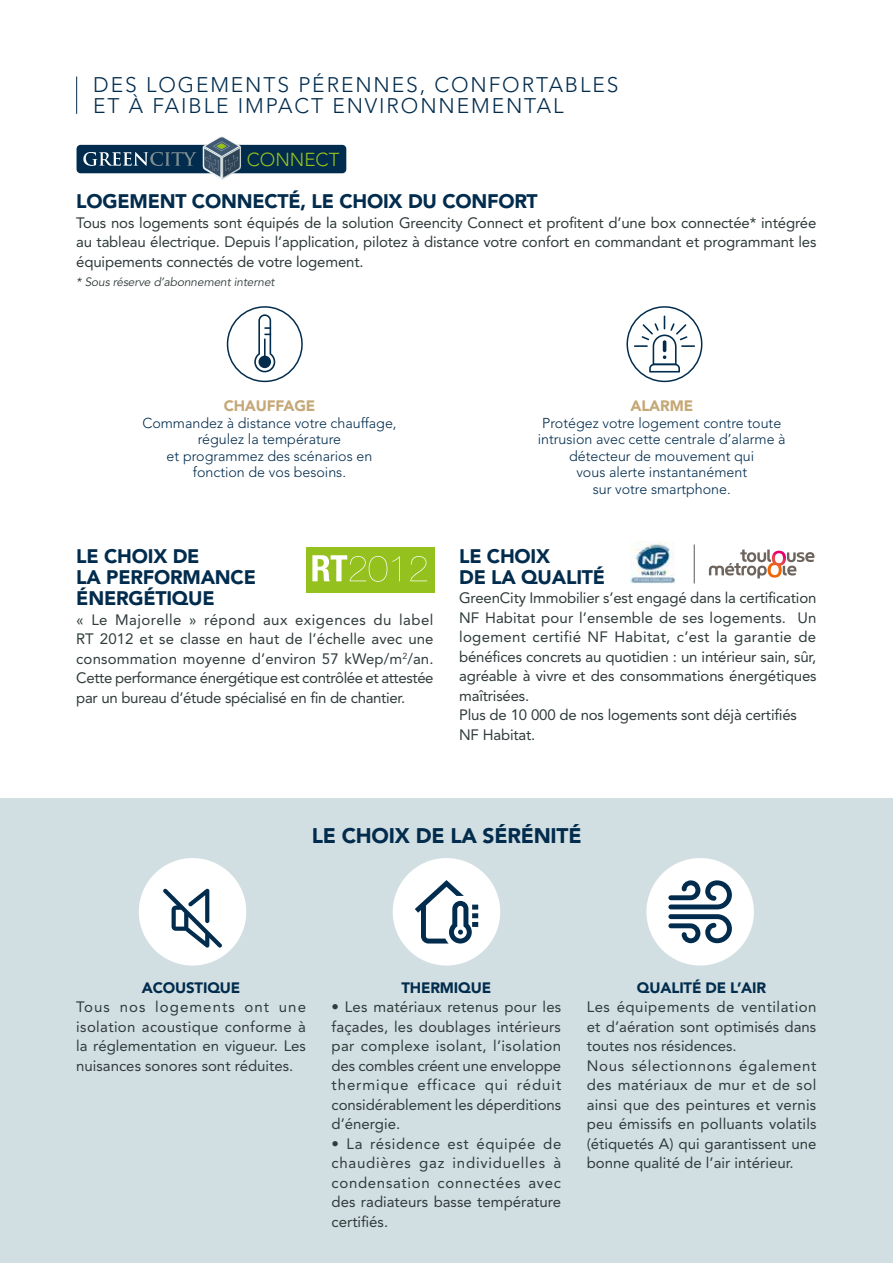
<style>
.page{position:relative;width:893px;height:1263px;background:#fff}
.page>*{position:absolute;margin:0;border:0;box-sizing:border-box;transform-origin:0 0}
.t1{font:300 21px/21px "Avenir LT Std";letter-spacing:.09em;color:#022c4d}
.t2{font:900 21px "Avenir LT Std";letter-spacing:-.01em;color:#022c4d}
.t3{font:900 19.5px/21.3px "Avenir LT Std";letter-spacing:-.01em;color:#022c4d}
.t4{font:300 18.6px "Avenir LT Std";color:#95c11f}
.t5{font:15px/19.5px "Avenir LT Std";color:#303b3b;text-align:justify}
.t6{font:900 15px "Avenir LT Std";letter-spacing:-.01em;color:#022c4d}
.t7{font:900 15px "Avenir LT Std";letter-spacing:-.01em;color:#c5a877}
.t8{font:300 14.25px/16.5px "Avenir LT Std";color:#022c4d;text-align:center}
.t9{font:italic 12px "Avenir LT Std";letter-spacing:-.01em;color:#303b3b}
</style>
<div class="page">
<div style="left:0;top:798px;width:893px;height:465px;background:#d2dfe2"></div>
<div style="left:139px;top:858px;width:107px;height:107px;background:#fff;border-radius:50%"></div>
<div style="left:393px;top:858px;width:107px;height:107px;background:#fff;border-radius:50%"></div>
<div style="left:646px;top:858px;width:108px;height:107px;background:#fff;border-radius:50%"></div>
<hr style="left:76px;top:77px;width:1px;height:37px;background:#022c4d">
<svg style="left:163px;top:888px;width:59px;height:59px"></svg>
<svg style="left:415px;top:880px;width:63px;height:63px"></svg>
<svg style="left:668px;top:880px;width:64px;height:63px"></svg>
<div style="left:77px;top:145px;width:269px;height:28px;background:#022c4d;border-radius:4px"></div>
<svg style="left:203px;top:136px;width:38px;height:44px"></svg>
<svg style="left:83px;top:152px;width:114px;height:14px"></svg>
<div style="left:227px;top:306px;width:76px;height:76px;border:2px solid #022c4d;border-radius:50%"></div>
<svg style="left:254px;top:314px;width:21px;height:58px"></svg>
<hr style="left:264px;top:338px;width:2px;height:22px;background:#022c4d">
<div style="left:626px;top:306px;width:76px;height:76px;border:2px solid #022c4d;border-radius:50%"></div>
<svg style="left:634px;top:316px;width:61px;height:56px"></svg>
<div style="left:306px;top:547px;width:129px;height:45px;background:#95c11f"></div>
<svg style="left:312px;top:555px;width:116px;height:27px"></svg>
<hr style="left:694px;top:544px;width:1px;height:39px;background:#575756">
<svg style="left:709px;top:549px;width:105px;height:29px"></svg>
<img style="left:765px;top:554px;width:23px;height:20px">
<img style="left:631px;top:542px;width:44px;height:42px">
<h1 class="t1" style="left:93px;top:75px;width:527px">DES LOGEMENTS PÉRENNES, CONFORTABLES<br>ET À FAIBLE IMPACT ENVIRONNEMENTAL</h1>
<p class="t4" style="left:247px;top:149px;width:94px">CONNECT</p>
<h2 class="t3" style="left:76px;top:191px;width:463px">LOGEMENT CONNECTÉ, LE CHOIX DU CONFORT</h2>
<p class="t5" style="left:76px;top:213px;width:742px">Tous nos logements sont équipés de la solution Greencity Connect et profitent d’une box connectée* intégrée au tableau électrique. Depuis l’application, pilotez à distance votre confort en commandant et programmant les équipements connectés de votre logement.</p>
<p class="t9" style="left:76px;top:275px;width:200px">* Sous réserve d’abonnement internet</p>
<p class="t7" style="left:224px;top:397px;width:93px">CHAUFFAGE</p>
<p class="t8" style="left:142px;top:414px;width:256px">Commandez à distance votre chauffage, régulez la température<br>et programmez des scénarios en fonction de vos besoins.</p>
<h2 class="t3" style="left:76px;top:545px;width:181px">LE CHOIX DE<br>LA PERFORMANCE<br>ÉNERGÉTIQUE</h2>
<p class="t5" style="left:76px;top:610px;width:359px">« Le Majorelle » répond aux exigences du label RT 2012 et se classe en haut de l’échelle avec une consommation moyenne d’environ 57 kWep/m<sup>2</sup>/an.<br>Cette performance énergétique est contrôlée et attestée par un bureau d’étude spécialisé en fin de chantier.</p>
<p class="t7" style="left:630px;top:397px;width:64px">ALARME</p>
<p class="t8" style="left:538px;top:414px;width:249px">Protégez votre logement contre toute intrusion avec cette centrale d’alarme à détecteur de mouvement qui<br>vous alerte instantanément<br>sur votre smartphone.</p>
<h2 class="t3" style="left:459px;top:545px;width:147px">LE CHOIX<br>DE LA QUALITÉ</h2>
<p class="t5" style="left:459px;top:588px;width:359px;text-align:left">GreenCity Immobilier s’est engagé dans la certification NF Habitat pour l’ensemble de ses logements. Un logement certifié NF Habitat, c’est la garantie de bénéfices concrets au quotidien : un intérieur sain, sûr, agréable à vivre et des consommations énergétiques maîtrisées.<br>Plus de 10 000 de nos logements sont déjà certifiés NF Habitat.</p>
<h1 class="t2" style="left:312px;top:823px;width:271px">LE CHOIX DE LA SÉRÉNITÉ</h1>
<p class="t6" style="left:142px;top:979px;width:100px">ACOUSTIQUE</p>
<p class="t5" style="left:76px;top:998px;width:231px">Tous nos logements ont une isolation acoustique conforme à la réglementation en vigueur. Les nuisances sonores sont réduites.</p>
<p class="t6" style="left:402px;top:979px;width:91px">THERMIQUE</p>
<p class="t5" style="left:332px;top:998px;width:231px">• Les matériaux retenus pour les façades, les doublages intérieurs par complexe isolant, l’isolation des combles créent une enveloppe thermique efficace qui réduit considérablement les déperditions d’énergie.</p>
<p class="t5" style="left:332px;top:1134px;width:231px">• La résidence est équipée de chaudières gaz individuelles à condensation connectées avec des radiateurs basse température certifiés.</p>
<p class="t6" style="left:637px;top:979px;width:131px">QUALITÉ DE L’AIR</p>
<p class="t5" style="left:587px;top:998px;width:231px;text-align:left">Les équipements de ventilation et d’aération sont optimisés dans toutes nos résidences.<br>Nous sélectionnons également des matériaux de mur et de sol ainsi que des peintures et vernis peu émissifs en polluants volatils (étiquetés A) qui garantissent une bonne qualité de l’air intérieur.</p>
</div>
